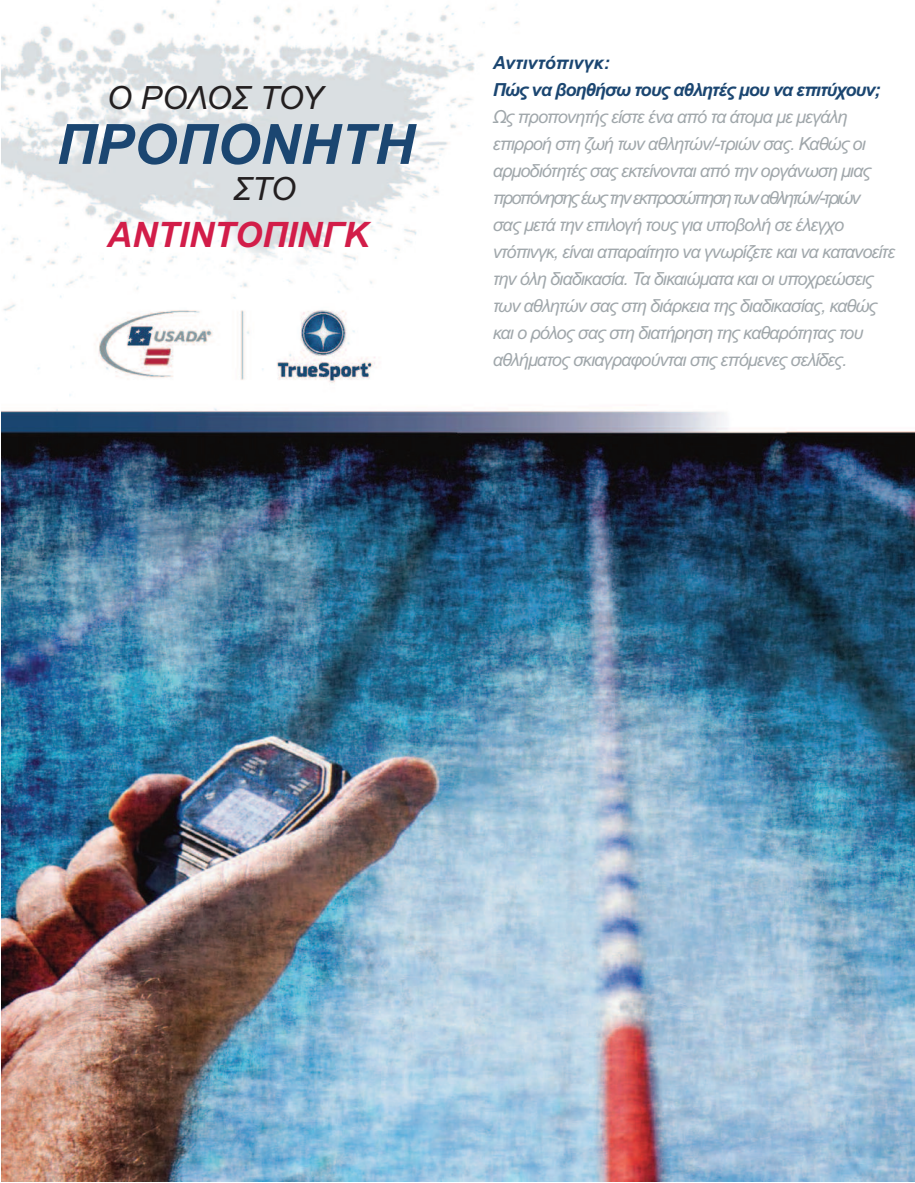
<style>
.page{position:relative;width:915px;height:1183px;background:#fff}
.page>*{position:absolute;margin:0;border:0;box-sizing:border-box;transform-origin:0 0}
.t1{font:italic 700 55.65px "Arial";color:#1b4671}
.t2{font:italic 700 34.95px "Arial";color:#d21d49}
.t3{font:italic 32.1px "Arial";letter-spacing:-.015em;color:#231f20}
.t4{font:italic 18px/27px "Arial";letter-spacing:-.05em;color:#a0a7ab}
.t5{font:italic 700 18px/27px "Arial";letter-spacing:-.05em;color:#1b4671}
</style>
<div class="page">
<img style="left:1px;top:0;width:913px;height:1181px">
<div style="left:487px;top:42px;width:417px;height:346px;background:#fff"></div>
<h3 class="t3" style="left:107px;top:79px;width:217px">Ο ΡΟΛΟΣ ΤΟΥ</h3>
<h1 class="t1" style="left:56px;top:112px;width:359px">ΠΡΟΠΟΝΗΤΗ</h1>
<h3 class="t3" style="left:232px;top:170px;width:65px">ΣΤΟ</h3>
<h2 class="t2" style="left:107px;top:215px;width:263px">ΑΝΤΙΝΤΟΠΙΝΓΚ</h2>
<p class="t5" style="left:492px;top:49px;width:389px">Αντιντόπινγκ:<br>Πώς να βοηθήσω τους αθλητές µου να επιτύχουν;</p>
<p class="t4" style="left:492px;top:103px;width:404px">Ως προπονητής είστε ένα από τα άτοµα µε µεγάλη επιρροή στη ζωή των αθλητών/-τριών σας. Καθώς οι αρµοδιότητές σας εκτείνονται από την οργάνωση µιας προπόνησης έως την εκπροσώπηση των αθλητών/-τριών<br>σας µετά την επιλογή τους για υποβολή σε έλεγχο ντόπινγκ, είναι απαραίτητο να γνωρίζετε και να κατανοείτε την όλη διαδικασία. Τα δικαιώµατα και οι υποχρεώσεις των αθλητών σας στη διάρκεια της διαδικασίας, καθώς και ο ρόλος σας στη διατήρηση της καθαρότητας του αθλήµατος σκιαγραφούνται στις επόµενες σελίδες.</p>
</div>
